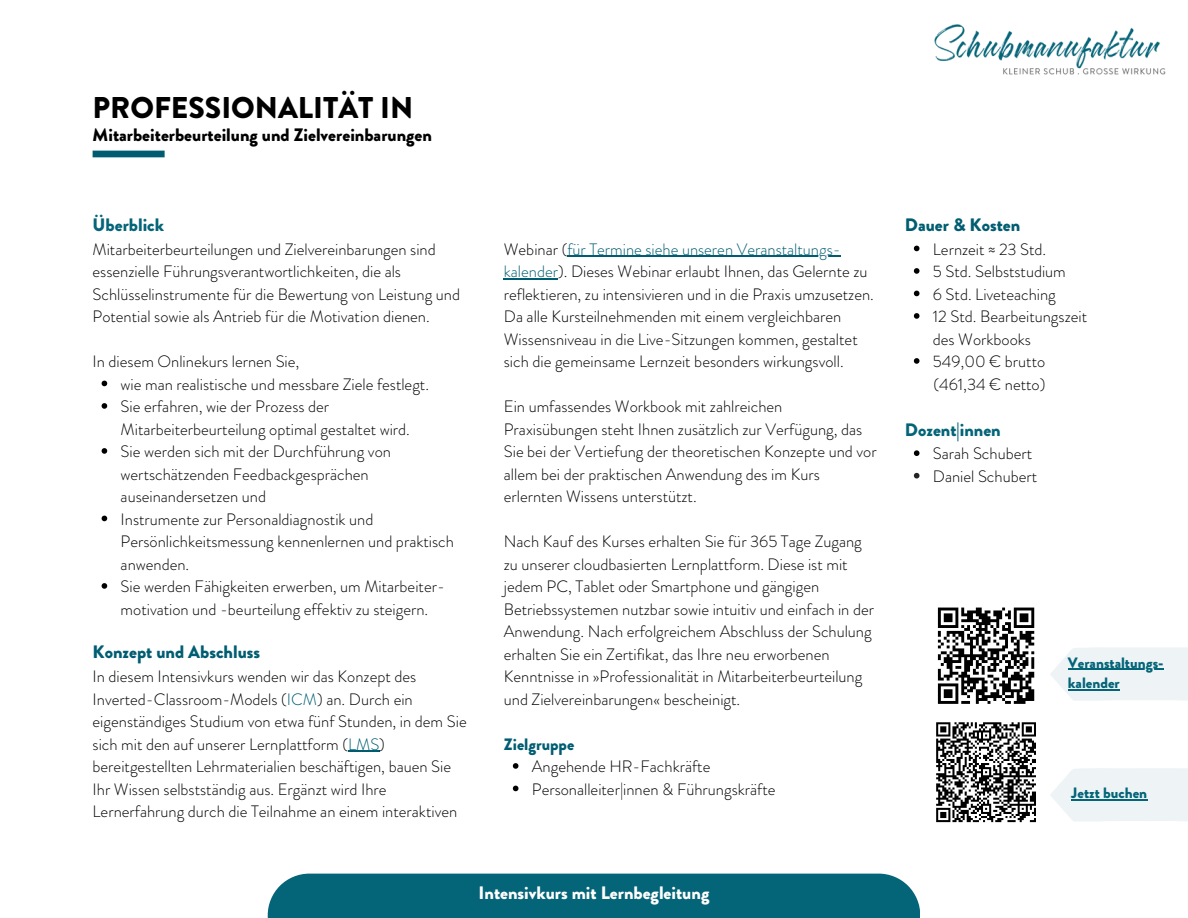
<style>
.page{position:relative;width:1188px;height:918px;background:#fff}
.page>*{position:absolute;margin:0;border:0;box-sizing:border-box;transform-origin:0 0}
.t1{font:900 30px "Brandon Grotesque W01";color:#000}
.t2{font:900 18px "Brandon Grotesque W01";color:#000}
.t3{font:900 18px "Brandon Grotesque W01";color:#005d71}
.t4{font:900 18px "Brandon Grotesque W01";color:#fefefe}
.t5{font:900 18px "Brandon Grotesque W01";color:#046478}
.t6{font:300 16.5px/22.5px "Brandon Grotesque";color:#000}
.t7{font:900 16.5px "Brandon Grotesque W01";color:#005d71}
.t8{font:900 15px/20.2px "Brandon Grotesque W01";color:#046478}
.s1{color:#005d71}
</style>
<div class="page">
<div style="left:93px;top:151px;width:72px;height:6px;background:#005d71"></div>
<hr style="left:567px;top:256px;width:274px;height:1px;background:#005d71">
<hr style="left:504px;top:278px;width:54px;height:1px;background:#005d71">
<svg style="left:513px;top:763px;width:5px;height:6px"></svg>
<svg style="left:513px;top:786px;width:5px;height:5px"></svg>
<svg style="left:102px;top:381px;width:5px;height:5px"></svg>
<svg style="left:102px;top:403px;width:5px;height:6px"></svg>
<svg style="left:102px;top:448px;width:5px;height:6px"></svg>
<svg style="left:102px;top:516px;width:5px;height:5px"></svg>
<svg style="left:102px;top:583px;width:5px;height:6px"></svg>
<div style="left:268px;top:874px;width:652px;height:44px;background:#046478"></div>
<img style="left:934px;top:24px;width:232px;height:51px">
<svg style="left:914px;top:246px;width:6px;height:5px"></svg>
<svg style="left:914px;top:268px;width:6px;height:6px"></svg>
<svg style="left:914px;top:291px;width:6px;height:5px"></svg>
<svg style="left:914px;top:313px;width:6px;height:6px"></svg>
<svg style="left:914px;top:358px;width:6px;height:6px"></svg>
<svg style="left:914px;top:450px;width:6px;height:6px"></svg>
<svg style="left:914px;top:473px;width:6px;height:5px"></svg>
<hr style="left:348px;top:751px;width:31px;height:1px;background:#005d71">
<svg style="left:936px;top:722px;width:100px;height:101px"></svg>
<svg style="left:937px;top:607px;width:98px;height:97px"></svg>
<svg style="left:1050px;top:768px;width:138px;height:54px;background:#edf3f5"></svg>
<hr style="left:1071px;top:799px;width:76px;height:1px;background:#046478">
<svg style="left:1050px;top:647px;width:138px;height:54px;background:#ebf2f4"></svg>
<hr style="left:1068px;top:669px;width:96px;height:1px;background:#046478">
<hr style="left:1068px;top:689px;width:52px;height:1px;background:#046478">
<p class="t1" style="left:93px;top:86px;width:322px">PROFESSIONALITÄT IN</p>
<p class="t2" style="left:93px;top:122px;width:341px">Mitarbeiterbeurteilung und Zielvereinbarungen</p>
<p class="t5" style="left:93px;top:212px;width:73px">Überblick</p>
<p class="t6" style="left:93px;top:238px;width:369px">Mitarbeiterbeurteilungen und Zielvereinbarungen sind essenzielle Führungsverantwortlichkeiten, die als Schlüsselinstrumente für die Bewertung von Leistung und Potential sowie als Antrieb für die Motivation dienen.</p>
<p class="t6" style="left:93px;top:350px;width:208px">In diesem Onlinekurs lernen Sie,</p>
<p class="t6" style="left:121px;top:373px;width:310px">wie man realistische und messbare Ziele festlegt.</p>
<p class="t6" style="left:121px;top:395px;width:291px">Sie erfahren, wie der Prozess der<br>Mitarbeiterbeurteilung optimal gestaltet wird.</p>
<p class="t6" style="left:121px;top:440px;width:272px">Sie werden sich mit der Durchführung von wertschätzenden Feedbackgesprächen auseinandersetzen und</p>
<p class="t6" style="left:121px;top:508px;width:335px">Instrumente zur Personaldiagnostik und<br>Persönlichkeitsmessung kennenlernen und praktisch anwenden.</p>
<p class="t6" style="left:121px;top:575px;width:326px">Sie werden Fähigkeiten erwerben, um Mitarbeiter&shy;motivation und -beurteilung effektiv zu steigern.</p>
<p class="t3" style="left:93px;top:640px;width:169px">Konzept und Abschluss</p>
<p class="t6" style="left:93px;top:665px;width:376px">In diesem Intensivkurs wenden wir das Konzept des Inverted-Classroom-Models (<span class="s1">ICM</span>) an. Durch ein eigenständiges Studium von etwa fünf Stunden, in dem Sie sich mit den auf unserer Lernplattform (<span class="s1">LMS</span>) bereitgestellten Lehrmaterialien beschäftigen, bauen Sie Ihr Wissen selbstständig aus. Ergänzt wird Ihre Lernerfahrung durch die Teilnahme an einem interaktiven</p>
<p class="t6" style="left:504px;top:238px;width:372px">Webinar (<span class="s1">für Termine siehe unseren Veranstaltungs&shy;kalender</span>). Dieses Webinar erlaubt Ihnen, das Gelernte zu reflektieren, zu intensivieren und in die Praxis umzusetzen.<br>Da alle Kursteilnehmenden mit einem vergleichbaren Wissensniveau in die Live-Sitzungen kommen, gestaltet sich die gemeinsame Lernzeit besonders wirkungsvoll.</p>
<p class="t6" style="left:504px;top:395px;width:374px">Ein umfassendes Workbook mit zahlreichen Praxisübungen steht Ihnen zusätzlich zur Verfügung, das Sie bei der Vertiefung der theoretischen Konzepte und vor allem bei der praktischen Anwendung des im Kurs erlernten Wissens unterstützt.</p>
<p class="t6" style="left:504px;top:530px;width:372px">Nach Kauf des Kurses erhalten Sie für 365 Tage Zugang zu unserer cloudbasierten Lernplattform. Diese ist mit jedem PC, Tablet oder Smartphone und gängigen Betriebssystemen nutzbar sowie intuitiv und einfach in der Anwendung. Nach erfolgreichem Abschluss der Schulung erhalten Sie ein Zertifikat, das Ihre neu erworbenen Kenntnisse in »Professionalität in Mitarbeiterbeurteilung und Zielvereinbarungen« bescheinigt.</p>
<p class="t7" style="left:504px;top:732px;width:72px">Zielgruppe</p>
<p class="t6" style="left:532px;top:755px;width:180px">Angehende HR-Fachkräfte</p>
<p class="t6" style="left:532px;top:778px;width:245px">Personalleiter|innen &amp; Führungskräfte</p>
<p class="t4" style="left:479px;top:880px;width:232px">Intensivkurs mit Lernbegleitung</p>
<p class="t3" style="left:905px;top:212px;width:117px">Dauer &amp; Kosten</p>
<p class="t6" style="left:933px;top:238px;width:115px">Lernzeit ≈ 23 Std.</p>
<p class="t6" style="left:933px;top:260px;width:134px">5 Std. Selbststudium</p>
<p class="t6" style="left:933px;top:283px;width:124px">6 Std. Liveteaching</p>
<p class="t6" style="left:933px;top:305px;width:156px">12 Std. Bearbeitungszeit des Workbooks</p>
<p class="t6" style="left:933px;top:350px;width:114px">549,00 € brutto</p>
<p class="t6" style="left:934px;top:373px;width:113px">(461,34 € netto)</p>
<p class="t5" style="left:905px;top:417px;width:97px">Dozent|innen</p>
<p class="t6" style="left:933px;top:443px;width:101px">Sarah Schubert</p>
<p class="t6" style="left:933px;top:465px;width:106px">Daniel Schubert</p>
<p class="t8" style="left:1068px;top:653px;width:97px">Veranstaltungs&shy;kalender</p>
<p class="t8" style="left:1071px;top:783px;width:78px">Jetzt buchen</p>
</div>
